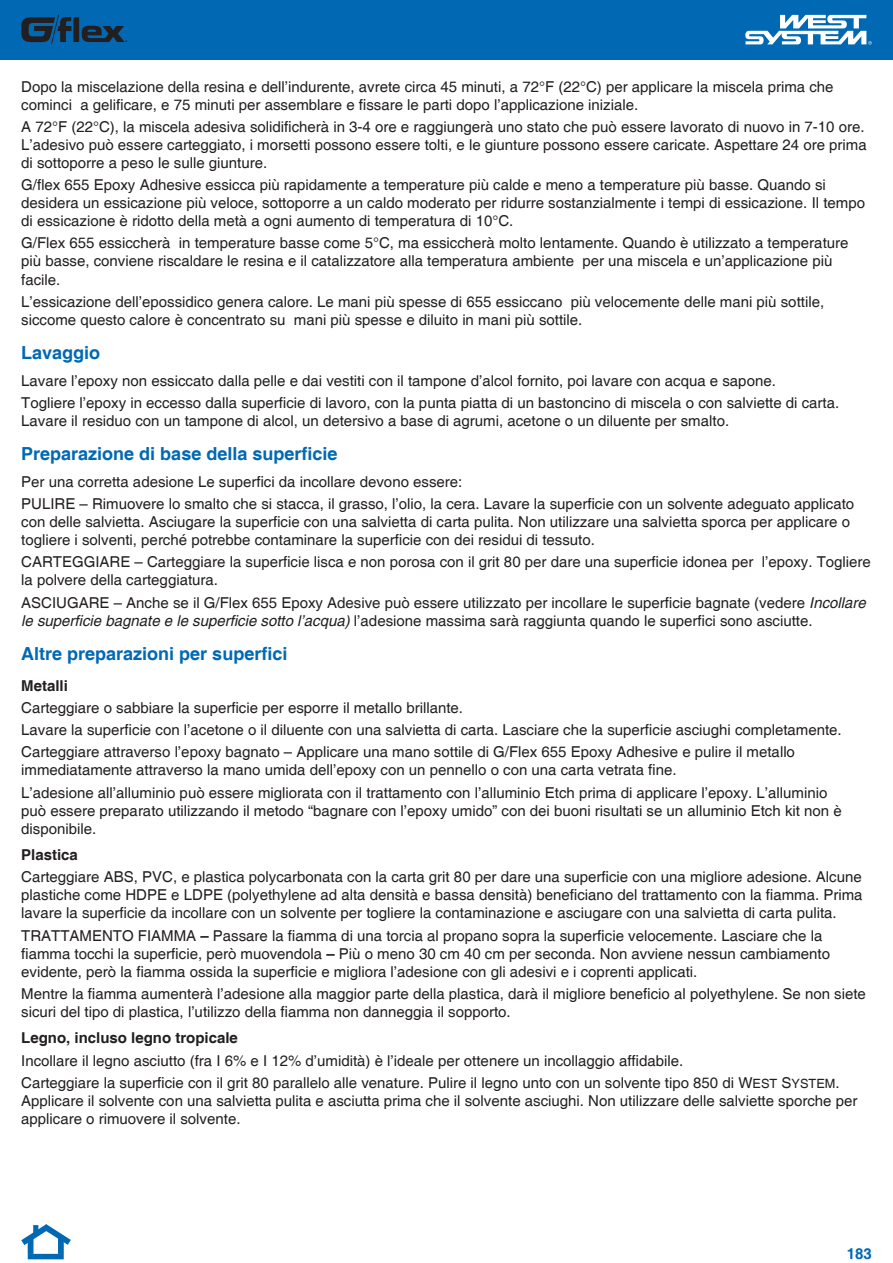
<style>
.page{position:relative;width:893px;height:1263px;background:#fff}
.page>*{position:absolute;margin:0;border:0;box-sizing:border-box;transform-origin:0 0}
.t1{font:700 18px "Helvetica";color:#0168b3}
.t2{font:15px/18px "Helvetica";color:#231f20}
.t3{font:700 15px "Helvetica";color:#231f20}
.t4{font:700 15px "Helvetica";color:#0168b3}
.t5{font:600 5.4px "Myriad Pro";color:#231f20}
.s1{font-style:italic}
.s2{font-weight:700}
.s3{font-size:12.75px}
</style>
<div class="page">
<div style="left:0;top:0;width:893px;height:60px;background:#0168b3"></div>
<svg style="left:745px;top:15px;width:127px;height:30px"></svg>
<svg style="left:21px;top:15px;width:104px;height:29px"></svg>
<div style="left:28px;top:1238px;width:5px;height:16px;background:#0168b3"></div>
<svg style="left:21px;top:1224px;width:50px;height:26px"></svg>
<div style="left:28px;top:1254px;width:36px;height:5px;background:#0168b3"></div>
<div style="left:58px;top:1238px;width:6px;height:16px;background:#0168b3"></div>
<p class="t5" style="left:125px;top:38px;width:4px">®</p>
<p class="t2" style="left:21px;top:78px;width:814px">Dopo la miscelazione della resina e dell’indurente, avrete circa 45 minuti, a 72°F (22°C) per applicare la miscela prima che cominci a gelificare, e 75 minuti per assemblare e fissare le parti dopo l’applicazione iniziale.</p>
<p class="t2" style="left:21px;top:118px;width:847px">A 72°F (22°C), la miscela adesiva solidificherà in 3-4 ore e raggiungerà uno stato che può essere lavorato di nuovo in 7-10 ore.<br>L’adesivo può essere carteggiato, i morsetti possono essere tolti, e le giunture possono essere caricate. Aspettare 24 ore prima di sottoporre a peso le sulle giunture.</p>
<p class="t2" style="left:21px;top:176px;width:845px">G/flex 655 Epoxy Adhesive essicca più rapidamente a temperature più calde e meno a temperature più basse. Quando si desidera un essicazione più veloce, sottoporre a un caldo moderato per ridurre sostanzialmente i tempi di essicazione. Il tempo di essicazione è ridotto della metà a ogni aumento di temperatura di 10°C.</p>
<p class="t2" style="left:21px;top:235px;width:829px">G/Flex 655 essiccherà in temperature basse come 5°C, ma essiccherà molto lentamente. Quando è utilizzato a temperature più basse, conviene riscaldare le resina e il catalizzatore alla temperatura ambiente per una miscela e un’applicazione più facile.</p>
<p class="t2" style="left:21px;top:293px;width:804px">L’essicazione dell’epossidico genera calore. Le mani più spesse di 655 essiccano più velocemente delle mani più sottile, siccome questo calore è concentrato su mani più spesse e diluito in mani più sottile.</p>
<p class="t1" style="left:21px;top:342px;width:81px">Lavaggio</p>
<p class="t2" style="left:21px;top:370px;width:819px;line-height:22.2px">Lavare l’epoxy non essiccato dalla pelle e dai vestiti con il tampone d’alcol fornito, poi lavare con acqua e sapone.<br>Togliere l’epoxy in eccesso dalla superficie di lavoro, con la punta piatta di un bastoncino di miscela o con salviette di carta.</p>
<p class="t2" style="left:21px;top:412px;width:709px">Lavare il residuo con un tampone di alcol, un detersivo a base di agrumi, acetone o un diluente per smalto.</p>
<p class="t1" style="left:21px;top:443px;width:318px">Preparazione di base della superficie</p>
<p class="t2" style="left:21px;top:471px;width:834px;line-height:22.2px">Per una corretta adesione Le superfici da incollare devono essere:<br>PULIRE – Rimuovere lo smalto che si stacca, il grasso, l’olio, la cera. Lavare la superficie con un solvente adeguato applicato</p>
<p class="t2" style="left:21px;top:513px;width:830px">con delle salvietta. Asciugare la superficie con una salvietta di carta pulita. Non utilizzare una salvietta sporca per applicare o togliere i solventi, perché potrebbe contaminare la superficie con dei residui di tessuto.</p>
<p class="t2" style="left:21px;top:553px;width:851px">CARTEGGIARE – Carteggiare la superficie lisca e non porosa con il grit 80 per dare una superficie idonea per l’epoxy. Togliere la polvere della carteggiatura.</p>
<p class="t2" style="left:21px;top:594px;width:846px">ASCIUGARE – Anche se il G/Flex 655 Epoxy Adesive può essere utilizzato per incollare le superficie bagnate (vedere <span class="s1">Incollare le superficie bagnate e le superficie sotto l’acqua)</span> l’adesione massima sarà raggiunta quando le superfici sono asciutte.</p>
<p class="t1" style="left:21px;top:642px;width:268px">Altre preparazioni per superfici</p>
<p class="t3" style="left:21px;top:676px;width:48px">Metalli</p>
<p class="t2" style="left:21px;top:697px;width:822px;line-height:22.2px">Carteggiare o sabbiare la superficie per esporre il metallo brillante.<br>Lavare la superficie con l’acetone o il diluente con una salvietta di carta. Lasciare che la superficie asciughi completamente.<br>Carteggiare attraverso l’epoxy bagnato – Applicare una mano sottile di G/Flex 655 Epoxy Adhesive e pulire il metallo</p>
<p class="t2" style="left:21px;top:759px;width:808px;line-height:22.2px">immediatamente attraverso la mano umida dell’epoxy con un pennello o con una carta vetrata fine.<br>L’adesione all’alluminio può essere migliorata con il trattamento con l’alluminio Etch prima di applicare l’epoxy. L’alluminio</p>
<p class="t2" style="left:21px;top:802px;width:822px">può essere preparato utilizzando il metodo “bagnare con l’epoxy umido” con dei buoni risultati se un alluminio Etch kit non è disponibile.</p>
<p class="t3" style="left:21px;top:846px;width:58px">Plastica</p>
<p class="t2" style="left:21px;top:869px;width:843px;text-align:justify">Carteggiare ABS, PVC, e plastica polycarbonata con la carta grit 80 per dare una superficie con una migliore adesione. Alcune plastiche come HDPE e LDPE (polyethylene ad alta densità e bassa densità) beneficiano del trattamento con la fiamma. Prima lavare la superficie da incollare con un solvente per togliere la contaminazione e asciugare con una salvietta di carta pulita.</p>
<p class="t2" style="left:21px;top:927px;width:810px">TRATTAMENTO FIAMMA <span class="s2">–</span> Passare la fiamma di una torcia al propano sopra la superficie velocemente. Lasciare che la fiamma tocchi la superficie, però muovendola <span class="s2">–</span> Più o meno 30 cm 40 cm per seconda. Non avviene nessun cambiamento evidente, però la fiamma ossida la superficie e migliora l’adesione con gli adesivi e i coprenti applicati.</p>
<p class="t2" style="left:21px;top:985px;width:846px">Mentre la fiamma aumenterà l’adesione alla maggior parte della plastica, darà il migliore beneficio al polyethylene. Se non siete sicuri del tipo di plastica, l’utilizzo della fiamma non danneggia il sopporto.</p>
<p class="t3" style="left:21px;top:1029px;width:218px">Legno, incluso legno tropicale</p>
<p class="t2" style="left:21px;top:1050px;width:820px;line-height:22.2px">Incollare il legno asciutto (fra I 6% e I 12% d’umidità) è l’ideale per ottenere un incollaggio affidabile.<br>Carteggiare la superficie con il grit 80 parallelo alle venature. Pulire il legno unto con un solvente tipo 850 di W<span class="s3">EST</span> S<span class="s3">YSTEM</span>.</p>
<p class="t2" style="left:21px;top:1092px;width:838px">Applicare il solvente con una salvietta pulita e asciutta prima che il solvente asciughi. Non utilizzare delle salviette sporche per applicare o rimuovere il solvente.</p>
<p class="t4" style="left:847px;top:1244px;width:27px">183</p>
</div>
